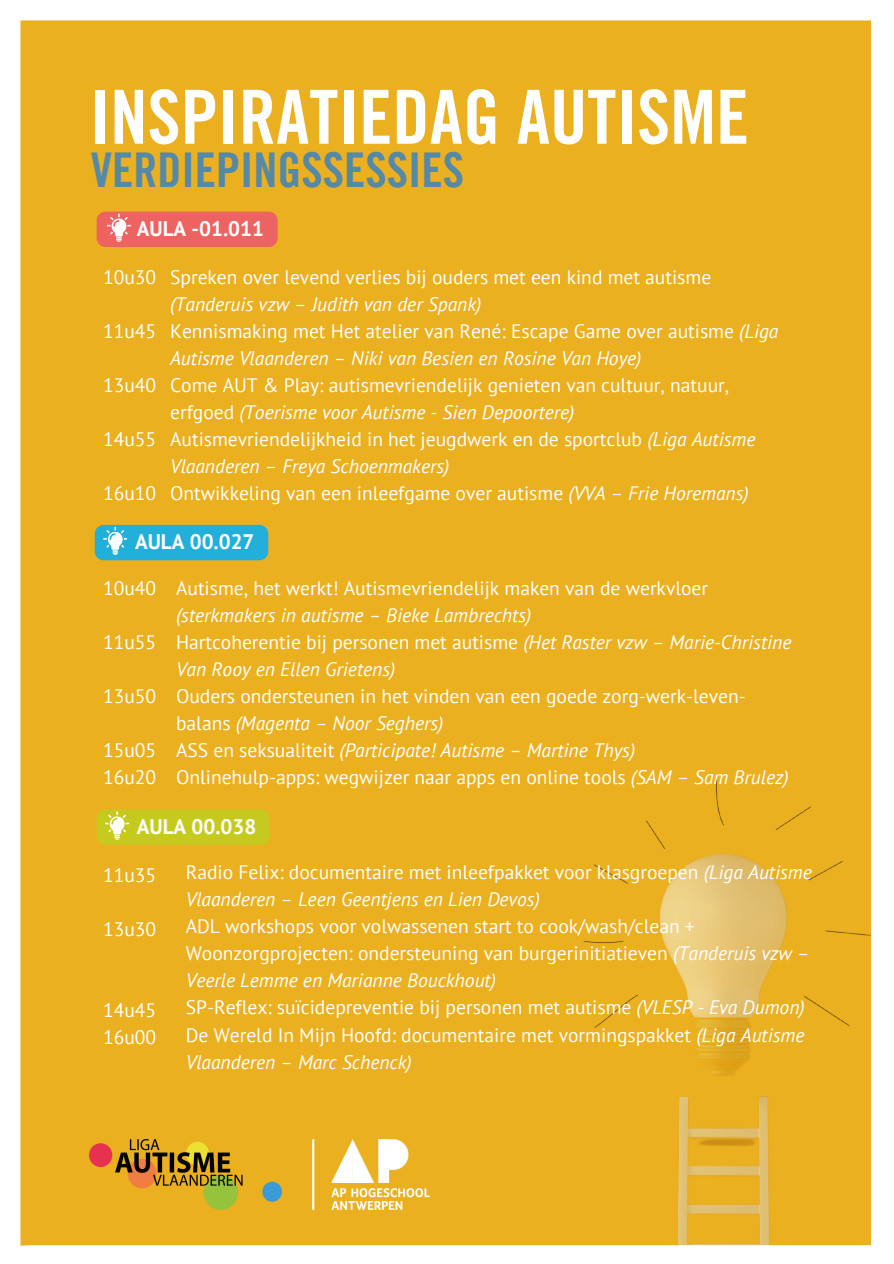
<style>
.page{position:relative;width:894px;height:1264px;background:#fff}
.page>*{position:absolute;margin:0;border:0;box-sizing:border-box;transform-origin:0 0}
.t1{font:74.7px "Trade Gothic LT Pro Bd Cn 20";color:#fff}
.t2{font:48px "Trade Gothic LT Pro Bd Cn 20";color:#5489a8}
.t3{font:700 21px "PT Sans";color:#fff}
.t4{font:19.5px/27px "PT Sans";color:#fff}
.t5{font:italic 19.5px/27px "PT Sans";color:#fff}
.s1{font-style:italic}
.s2{font-style:normal}
</style>
<div class="page">
<div style="left:0;top:0;width:893px;height:1263px;background:#eab01f"></div>
<img style="left:186px;top:780px;width:684px;height:465px">
<img style="left:89px;top:1139px;width:193px;height:70px">
<img style="left:312px;top:1139px;width:117px;height:70px">
<div style="left:870px;top:0;width:23px;height:1263px;background:#fff"></div>
<div style="left:0;top:0;width:20px;height:1263px;background:#fff"></div>
<div style="left:0;top:0;width:893px;height:20px;background:#fff"></div>
<div style="left:0;top:1245px;width:893px;height:18px;background:#fff"></div>
<div style="left:95px;top:525px;width:173px;height:35px;background:#22afd9;border-radius:9px"></div>
<svg style="left:103px;top:527px;width:24px;height:28px"></svg>
<div style="left:97px;top:212px;width:180px;height:35px;background:#ec6362;border-radius:9px"></div>
<svg style="left:107px;top:213px;width:23px;height:29px"></svg>
<div style="left:97px;top:809px;width:173px;height:35px;background:#c6ca1f;border-radius:9px"></div>
<svg style="left:105px;top:811px;width:24px;height:28px"></svg>
<h1 class="t1" style="left:89px;top:90px;width:661px">INSPIRATIEDAG AUTISME</h1>
<h2 class="t2" style="left:91px;top:153px;width:375px">VERDIEPINGSSESSIES</h2>
<p class="t3" style="left:137px;top:215px;width:128px">AULA -01.011</p>
<p class="t4" style="left:103px;top:263px;width:55px">10u30</p>
<p class="t4" style="left:103px;top:317px;width:55px">11u45</p>
<p class="t4" style="left:103px;top:371px;width:55px">13u40</p>
<p class="t4" style="left:103px;top:425px;width:55px">14u55</p>
<p class="t4" style="left:103px;top:479px;width:55px">16u10</p>
<p class="t4" style="left:170px;top:263px;width:542px">Spreken over levend verlies bij ouders met een kind met autisme <span class="s1">(Tanderuis vzw – Judith van der Spank)</span></p>
<p class="t4" style="left:170px;top:317px;width:609px">Kennismaking met Het atelier van René: Escape Game over autisme <span class="s1">(Liga<br>Autisme Vlaanderen – Niki van Besien en Rosine Van Hoye)</span></p>
<p class="t4" style="left:170px;top:371px;width:560px">Come AUT &amp; Play: autismevriendelijk genieten van cultuur, natuur, erfgoed <span class="s1">(Toerisme voor Autisme - Sien Depoortere)</span></p>
<p class="t4" style="left:170px;top:425px;width:586px">Autismevriendelijkheid in het jeugdwerk en de sportclub <span class="s1">(Liga Autisme<br>Vlaanderen – Freya Schoenmakers)</span></p>
<p class="t4" style="left:170px;top:479px;width:580px">Ontwikkeling van een inleefgame over autisme <span class="s1">(VVA – Frie Horemans)</span></p>
<p class="t3" style="left:135px;top:528px;width:121px">AULA 00.027</p>
<p class="t4" style="left:103px;top:574px;width:55px">10u40</p>
<p class="t4" style="left:103px;top:628px;width:55px">11u55</p>
<p class="t4" style="left:103px;top:682px;width:55px">13u50</p>
<p class="t4" style="left:103px;top:736px;width:55px">15u05</p>
<p class="t4" style="left:103px;top:763px;width:55px">16u20</p>
<p class="t4" style="left:176px;top:574px;width:533px">Autisme, het werkt! Autismevriendelijk maken van de werkvloer <span class="s1">(sterkmakers in autisme – Bieke Lambrechts)</span></p>
<h3 class="t5" style="left:176px;top:628px;width:616px"><span class="s2">Hartcoherentie bij personen met autisme</span> (Het Raster vzw – Marie-Christine<br>Van Rooy en Ellen Grietens)</h3>
<p class="t4" style="left:176px;top:682px;width:571px">Ouders ondersteunen in het vinden van een goede zorg-werk-leven&shy;balans <span class="s1">(Magenta – Noor Seghers)</span></p>
<p class="t5" style="left:176px;top:736px;width:460px"><span class="s2">ASS en seksualiteit</span> (Participate! Autisme – Martine Thys)</p>
<p class="t4" style="left:176px;top:763px;width:614px">Onlinehulp-apps: wegwijzer naar apps en online tools <span class="s1">(SAM – Sam Brulez)</span></p>
<p class="t3" style="left:137px;top:812px;width:121px">AULA 00.038</p>
<p class="t4" style="left:103px;top:861px;width:55px">11u35</p>
<p class="t4" style="left:103px;top:915px;width:55px">13u30</p>
<p class="t4" style="left:103px;top:996px;width:55px">14u45</p>
<p class="t4" style="left:103px;top:1023px;width:55px">16u00</p>
<p class="t4" style="left:186px;top:858px;width:627px">Radio Felix: documentaire met inleefpakket voor klasgroepen <span class="s1">(Liga Autisme<br>Vlaanderen – Leen Geentjens en Lien Devos)</span></p>
<p class="t4" style="left:186px;top:912px;width:625px">ADL workshops voor volwassenen start to cook/wash/clean +<br>Woonzorgprojecten: ondersteuning van burgerinitiatieven <span class="s1">(Tanderuis vzw –<br>Veerle Lemme en Marianne Bouckhout)</span></p>
<h3 class="t4" style="left:186px;top:993px;width:620px">SP-Reflex: suïcidepreventie bij personen met autisme <span class="s1">(VLESP - Eva Dumon)</span></h3>
<p class="t4" style="left:186px;top:1020px;width:620px">De Wereld In Mijn Hoofd: documentaire met vormingspakket <span class="s1">(Liga Autisme<br>Vlaanderen – Marc Schenck)</span></p>
</div>
